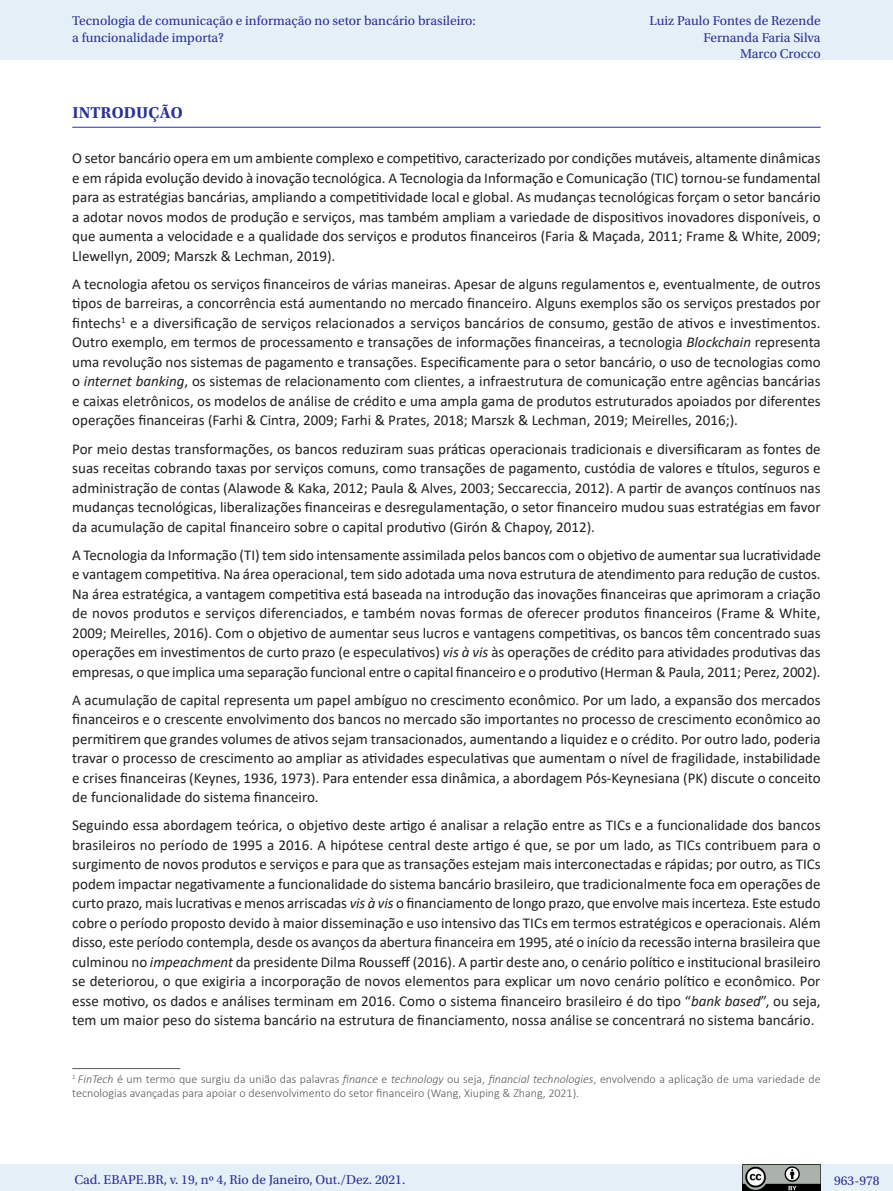
<style>
.page{position:relative;width:893px;height:1191px;background:#fff}
.page>*{position:absolute;margin:0;border:0;box-sizing:border-box;transform-origin:0 0}
._07_1_sub_1{font:700 16.5px "Utopia Std";letter-spacing:.01em;color:#2b3393}
._06_0_texto{font:15px/19.5px "Calibri";color:#231f20;text-align:justify}
.t1{font:13.5px/16.5px "Utopia Std";color:#2b3393}
._06_3_nota_de_rodape{font:300 12px/14.4px "Calibri";color:#57585a}
.s1{font-style:italic}
</style>
<div class="page">
<div style="left:0;top:0;width:893px;height:60px;background:#e4eff8"></div>
<div style="left:0;top:1164px;width:893px;height:27px;background:#e4eff8"></div>
<img style="left:743px;top:1164px;width:78px;height:27px">
<hr style="left:72px;top:127px;width:749px;height:1px;background:#2b3393">
<hr style="left:72px;top:1068px;width:108px;height:1px;background:#57585a">
<p class="t1" style="left:72px;top:13px;width:405px">Tecnologia de comunicação e informação no setor bancário brasileiro: a funcionalidade importa?</p>
<p class="t1" style="left:649px;top:13px;width:173px;text-align:right">Luiz Paulo Fontes de Rezende<br>Fernanda Faria Silva<br>Marco Crocco</p>
<p class="_07_1_sub_1" style="left:72px;top:103px;width:112px">INTRODUÇÃO</p>
<p class="_06_0_texto" style="left:72px;top:148px;width:750px">O setor bancário opera em um ambiente complexo e competitivo, caracterizado por condições mutáveis, altamente dinâmicas e em rápida evolução devido à inovação tecnológica. A Tecnologia da Informação e Comunicação (TIC) tornou-se fundamental para as estratégias bancárias, ampliando a competitividade local e global. As mudanças tecnológicas forçam o setor bancário a adotar novos modos de produção e serviços, mas também ampliam a variedade de dispositivos inovadores disponíveis, o que aumenta a velocidade e a qualidade dos serviços e produtos financeiros (Faria &amp; Maçada, 2011; Frame &amp; White, 2009; Llewellyn, 2009; Marszk &amp; Lechman, 2019).</p>
<p class="_06_0_texto" style="left:72px;top:274px;width:750px">A tecnologia afetou os serviços financeiros de várias maneiras. Apesar de alguns regulamentos e, eventualmente, de outros tipos de barreiras, a concorrência está aumentando no mercado financeiro. Alguns exemplos são os serviços prestados por fintechs<sup>1</sup> e a diversificação de serviços relacionados a serviços bancários de consumo, gestão de ativos e investimentos.<br>Outro exemplo, em termos de processamento e transações de informações financeiras, a tecnologia <span class="s1">Blockchain</span> representa uma revolução nos sistemas de pagamento e transações. Especificamente para o setor bancário, o uso de tecnologias como o <span class="s1">internet banking</span>, os sistemas de relacionamento com clientes, a infraestrutura de comunicação entre agências bancárias e caixas eletrônicos, os modelos de análise de crédito e uma ampla gama de produtos estruturados apoiados por diferentes operações financeiras (Farhi &amp; Cintra, 2009; Farhi &amp; Prates, 2018; Marszk &amp; Lechman, 2019; Meirelles, 2016;).</p>
<p class="_06_0_texto" style="left:72px;top:438px;width:750px">Por meio destas transformações, os bancos reduziram suas práticas operacionais tradicionais e diversificaram as fontes de suas receitas cobrando taxas por serviços comuns, como transações de pagamento, custódia de valores e títulos, seguros e administração de contas (Alawode &amp; Kaka, 2012; Paula &amp; Alves, 2003; Seccareccia, 2012). A partir de avanços contínuos nas mudanças tecnológicas, liberalizações financeiras e desregulamentação, o setor financeiro mudou suas estratégias em favor da acumulação de capital financeiro sobre o capital produtivo (Girón &amp; Chapoy, 2012).</p>
<p class="_06_0_texto" style="left:72px;top:544px;width:750px">A Tecnologia da Informação (TI) tem sido intensamente assimilada pelos bancos com o objetivo de aumentar sua lucratividade e vantagem competitiva. Na área operacional, tem sido adotada uma nova estrutura de atendimento para redução de custos.<br>Na área estratégica, a vantagem competitiva está baseada na introdução das inovações financeiras que aprimoram a criação de novos produtos e serviços diferenciados, e também novas formas de oferecer produtos financeiros (Frame &amp; White, 2009; Meirelles, 2016). Com o objetivo de aumentar seus lucros e vantagens competitivas, os bancos têm concentrado suas operações em investimentos de curto prazo (e especulativos) <span class="s1">vis à vis</span> às operações de crédito para atividades produtivas das empresas, o que implica uma separação funcional entre o capital financeiro e o produtivo (Herman &amp; Paula, 2011; Perez, 2002).</p>
<p class="_06_0_texto" style="left:72px;top:689px;width:750px">A acumulação de capital representa um papel ambíguo no crescimento econômico. Por um lado, a expansão dos mercados financeiros e o crescente envolvimento dos bancos no mercado são importantes no processo de crescimento econômico ao permitirem que grandes volumes de ativos sejam transacionados, aumentando a liquidez e o crédito. Por outro lado, poderia travar o processo de crescimento ao ampliar as atividades especulativas que aumentam o nível de fragilidade, instabilidade e crises financeiras (Keynes, 1936, 1973). Para entender essa dinâmica, a abordagem Pós-Keynesiana (PK) discute o conceito de funcionalidade do sistema financeiro.</p>
<p class="_06_0_texto" style="left:72px;top:815px;width:750px">Seguindo essa abordagem teórica, o objetivo deste artigo é analisar a relação entre as TICs e a funcionalidade dos bancos brasileiros no período de 1995 a 2016. A hipótese central deste artigo é que, se por um lado, as TICs contribuem para o surgimento de novos produtos e serviços e para que as transações estejam mais interconectadas e rápidas; por outro, as TICs podem impactar negativamente a funcionalidade do sistema bancário brasileiro, que tradicionalmente foca em operações de curto prazo, mais lucrativas e menos arriscadas <span class="s1">vis à vis</span> o financiamento de longo prazo, que envolve mais incerteza. Este estudo cobre o período proposto devido à maior disseminação e uso intensivo das TICs em termos estratégicos e operacionais. Além disso, este período contempla, desde os avanços da abertura financeira em 1995, até o início da recessão interna brasileira que culminou no <span class="s1">impeachment</span> da presidente Dilma Rousseff (2016). A partir deste ano, o cenário político e institucional brasileiro se deteriorou, o que exigiria a incorporação de novos elementos para explicar um novo cenário político e econômico. Por esse motivo, os dados e análises terminam em 2016. Como o sistema financeiro brasileiro é do tipo “<span class="s1">bank based</span>”, ou seja, tem um maior peso do sistema bancário na estrutura de financiamento, nossa análise se concentrará no sistema bancário.</p>
<p class="_06_3_nota_de_rodape" style="left:72px;top:1071px;width:750px"><sup>1</sup> <span class="s1">FinTech</span> é um termo que surgiu da união das palavras <span class="s1">finance</span> e <span class="s1">technology</span> ou seja, <span class="s1">financial technologies</span>, envolvendo a aplicação de uma variedade de tecnologias avançadas para apoiar o desenvolvimento do setor financeiro (Wang, Xiuping &amp; Zhang, 2021).</p>
<p class="t1" style="left:74px;top:1171px;width:333px">Cad. EBAPE.BR, v. 19, nº 4, Rio de Janeiro, Out./Dez. 2021.</p>
<p class="t1" style="left:834px;top:1172px;width:47px">963-978</p>
</div>
